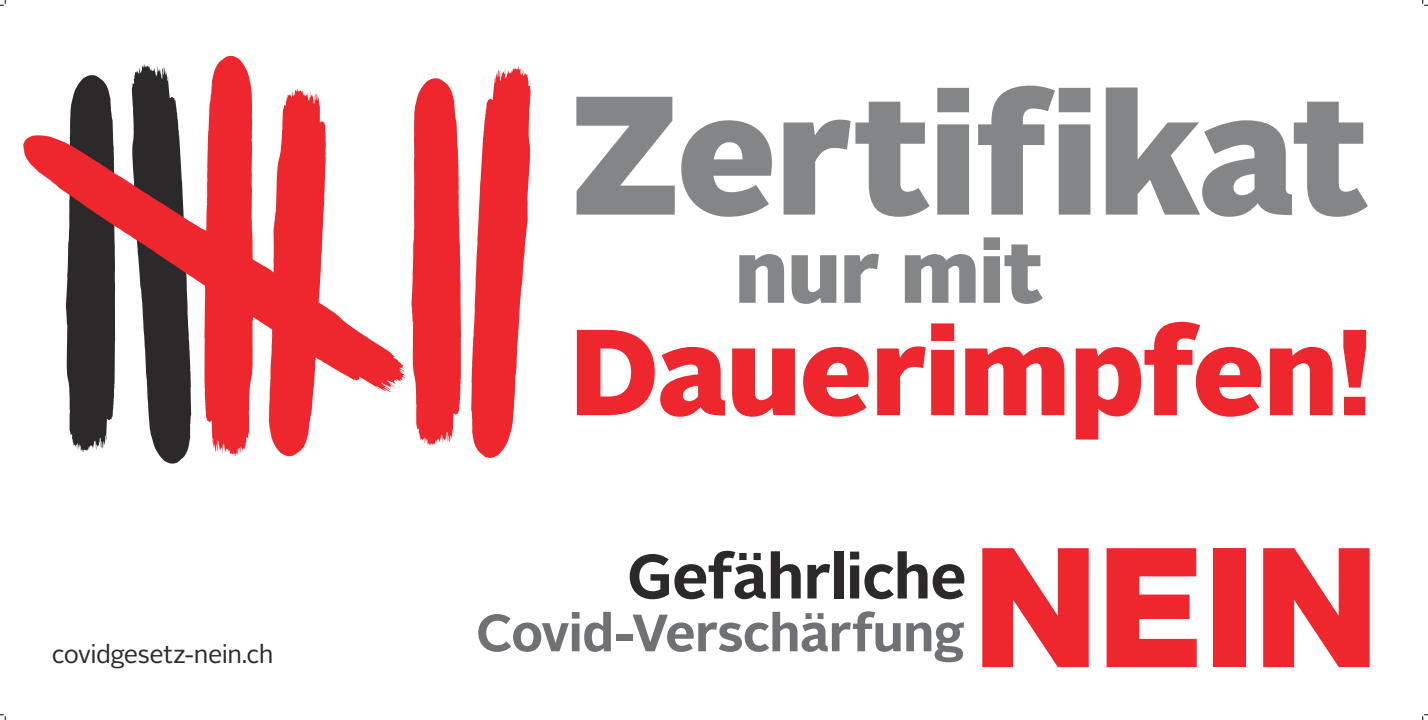
<style>
.page{position:relative;width:1428px;height:720px;background:#fff}
.page>*{position:absolute;margin:0;border:0;box-sizing:border-box;transform-origin:0 0}
.t1{font:900 169.7px "Alright Sans";color:#ed272d}
.t2{font:900 168.18px "Alright Sans";letter-spacing:-.01em;color:#838587}
.t3{font:900 121.72px "Alright Sans";letter-spacing:-.01em;color:#ed272d}
.t4{font:900 86.8px "Alright Sans";letter-spacing:-.005em;color:#838587}
.t5{font:700 62.45px "Alright Sans";letter-spacing:-.015em;color:#2b292a}
.t6{font:700 52.27px "Alright Sans";letter-spacing:-.02em;color:#6f7174}
.t7{font:25.4px "Alright Sans";letter-spacing:-.02em;color:#2b292a}
</style>
<div class="page">
<svg style="left:69px;top:75px;width:46px;height:377px"></svg>
<svg style="left:132px;top:64px;width:59px;height:400px"></svg>
<svg style="left:204px;top:55px;width:49px;height:401px"></svg>
<svg style="left:269px;top:89px;width:57px;height:367px"></svg>
<svg style="left:23px;top:135px;width:382px;height:257px"></svg>
<svg style="left:471px;top:67px;width:60px;height:391px"></svg>
<svg style="left:411px;top:78px;width:50px;height:368px;background:#ef464b"></svg>
<svg style="left:0;top:0;width:6px;height:6px"></svg>
<svg style="left:0;top:714px;width:6px;height:5px"></svg>
<svg style="left:1422px;top:0;width:6px;height:6px"></svg>
<svg style="left:1422px;top:714px;width:6px;height:5px"></svg>
<p class="t7" style="left:52px;top:643px;width:223px">covidgesetz-nein.ch</p>
<h2 class="t2" style="left:570px;top:86px;width:801px">Zertifikat</h2>
<h3 class="t4" style="left:735px;top:236px;width:310px">nur mit</h3>
<h3 class="t3" style="left:570px;top:321px;width:803px">Dauerimpfen!</h3>
<h3 class="t5" style="left:627px;top:550px;width:341px">Gefährliche</h3>
<h3 class="t6" style="left:476px;top:611px;width:490px">Covid-Verschärfung</h3>
<h1 class="t1" style="left:973px;top:536px;width:408px">NEIN</h1>
</div>
